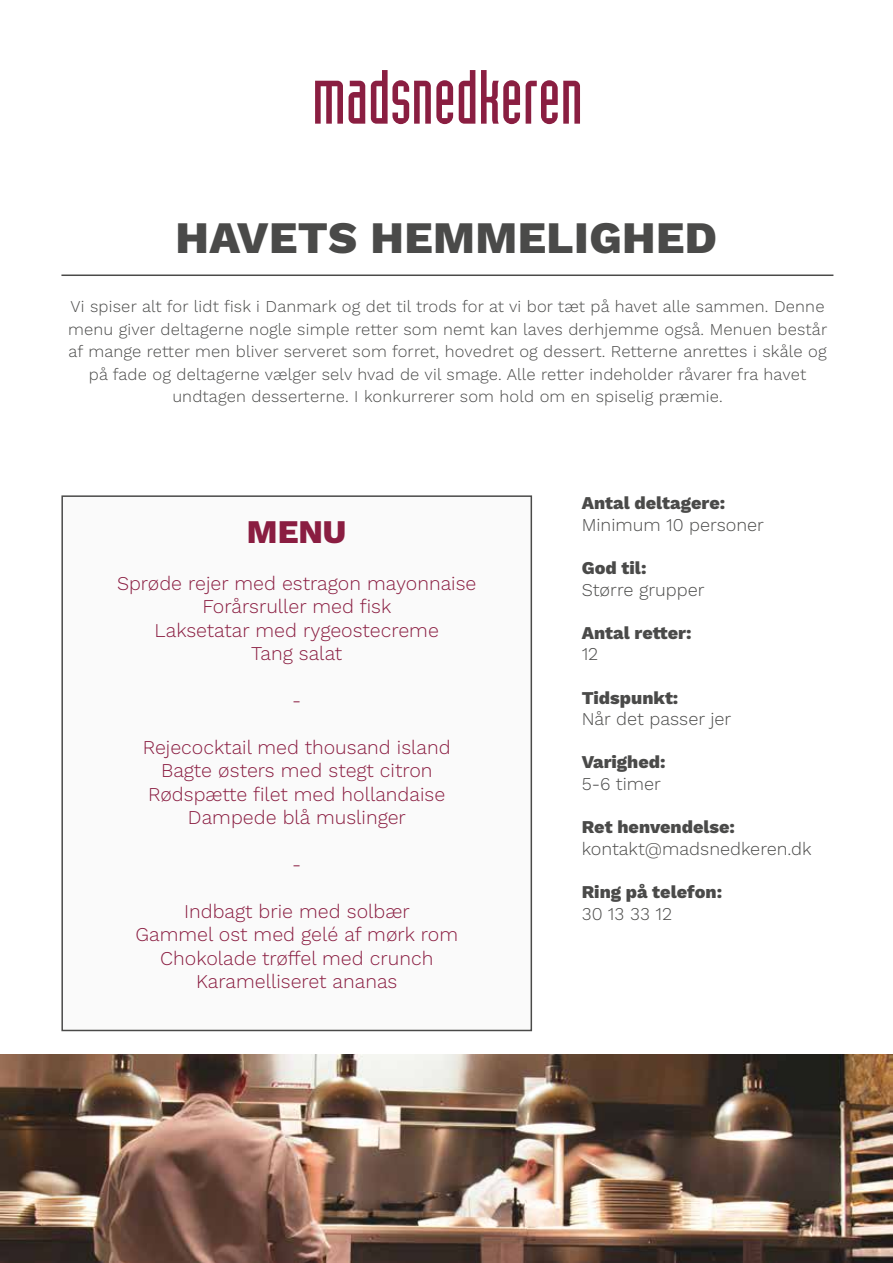
<style>
.page{position:relative;width:893px;height:1263px;background:#fff}
.page>*{position:absolute;margin:0;border:0;box-sizing:border-box;transform-origin:0 0}
.t1{font:800 45px "Work Sans";letter-spacing:.01em;color:#4a4a49}
.t2{font:800 33px "Work Sans";color:#8a1d41}
.t3{font:300 19.5px/23.4px "Work Sans";color:#8a1d41;text-align:center}
.t4{font:300 18px "Work Sans";color:#4a4a49}
.t5{font:800 18px "Work Sans";color:#4a4a49}
.t6{font:300 16.5px/22.5px "Work Sans";letter-spacing:.01em;color:#4a4a49;text-align:center}
</style>
<div class="page">
<hr style="left:61px;top:274px;width:772px;height:2px;background:#4a4a49">
<svg style="left:315px;top:81px;width:28px;height:43px"></svg>
<svg style="left:349px;top:81px;width:16px;height:43px"></svg>
<svg style="left:371px;top:70px;width:82px;height:54px"></svg>
<svg style="left:459px;top:70px;width:16px;height:54px"></svg>
<svg style="left:481px;top:70px;width:39px;height:54px"></svg>
<svg style="left:526px;top:80px;width:54px;height:44px"></svg>
<img style="left:0;top:1054px;width:893px;height:209px">
<div style="left:62px;top:496px;width:469px;height:534px;background:#fafafa"></div>
<div style="left:61px;top:495px;width:471px;height:536px;border:2px solid #4a4a49"></div>
<h1 class="t1" style="left:176px;top:212px;width:543px">HAVETS HEMMELIGHED</h1>
<p class="t6" style="left:68px;top:296px;width:761px">Vi spiser alt for lidt fisk i Danmark og det til trods for at vi bor tæt på havet alle sammen. Denne menu giver deltagerne nogle simple retter som nemt kan laves derhjemme også. Menuen består af mange retter men bliver serveret som forret, hovedret og dessert. Retterne anrettes i skåle og på fade og deltagerne vælger selv hvad de vil smage. Alle retter indeholder råvarer fra havet undtagen desserterne. I konkurrerer som hold om en spiselig præmie.</p>
<h2 class="t2" style="left:247px;top:513px;width:101px">MENU</h2>
<p class="t3" style="left:117px;top:572px;width:361px">Sprøde rejer med estragon mayonnaise<br>Forårsruller med fisk<br>Laksetatar med rygeostecreme<br>Tang salat</p>
<p class="t3" style="left:292px;top:689px;width:11px">-</p>
<p class="t3" style="left:143px;top:736px;width:309px">Rejecocktail med thousand island<br>Bagte østers med stegt citron<br>Rødspætte filet med hollandaise<br>Dampede blå muslinger</p>
<p class="t3" style="left:292px;top:853px;width:11px">-</p>
<p class="t3" style="left:135px;top:900px;width:324px">Indbagt brie med solbær<br>Gammel ost med gelé af mørk rom<br>Chokolade trøffel med crunch<br>Karamelliseret ananas</p>
<p class="t5" style="left:582px;top:493px;width:145px">Antal deltagere:</p>
<p class="t4" style="left:582px;top:514px;width:184px">Minimum 10 personer</p>
<p class="t5" style="left:582px;top:557px;width:67px">God til:</p>
<p class="t4" style="left:582px;top:579px;width:124px">Større grupper</p>
<p class="t5" style="left:582px;top:622px;width:111px">Antal retter:</p>
<p class="t4" style="left:582px;top:643px;width:18px">12</p>
<p class="t5" style="left:582px;top:687px;width:98px">Tidspunkt:</p>
<p class="t4" style="left:582px;top:708px;width:151px">Når det passer jer</p>
<p class="t5" style="left:582px;top:752px;width:85px">Varighed:</p>
<p class="t4" style="left:582px;top:773px;width:81px">5-6 timer</p>
<p class="t5" style="left:582px;top:817px;width:155px">Ret henvendelse:</p>
<p class="t4" style="left:582px;top:838px;width:231px">kontakt@madsnedkeren.dk</p>
<p class="t5" style="left:582px;top:881px;width:142px">Ring på telefon:</p>
<p class="t4" style="left:582px;top:903px;width:92px">30 13 33 12</p>
</div>
